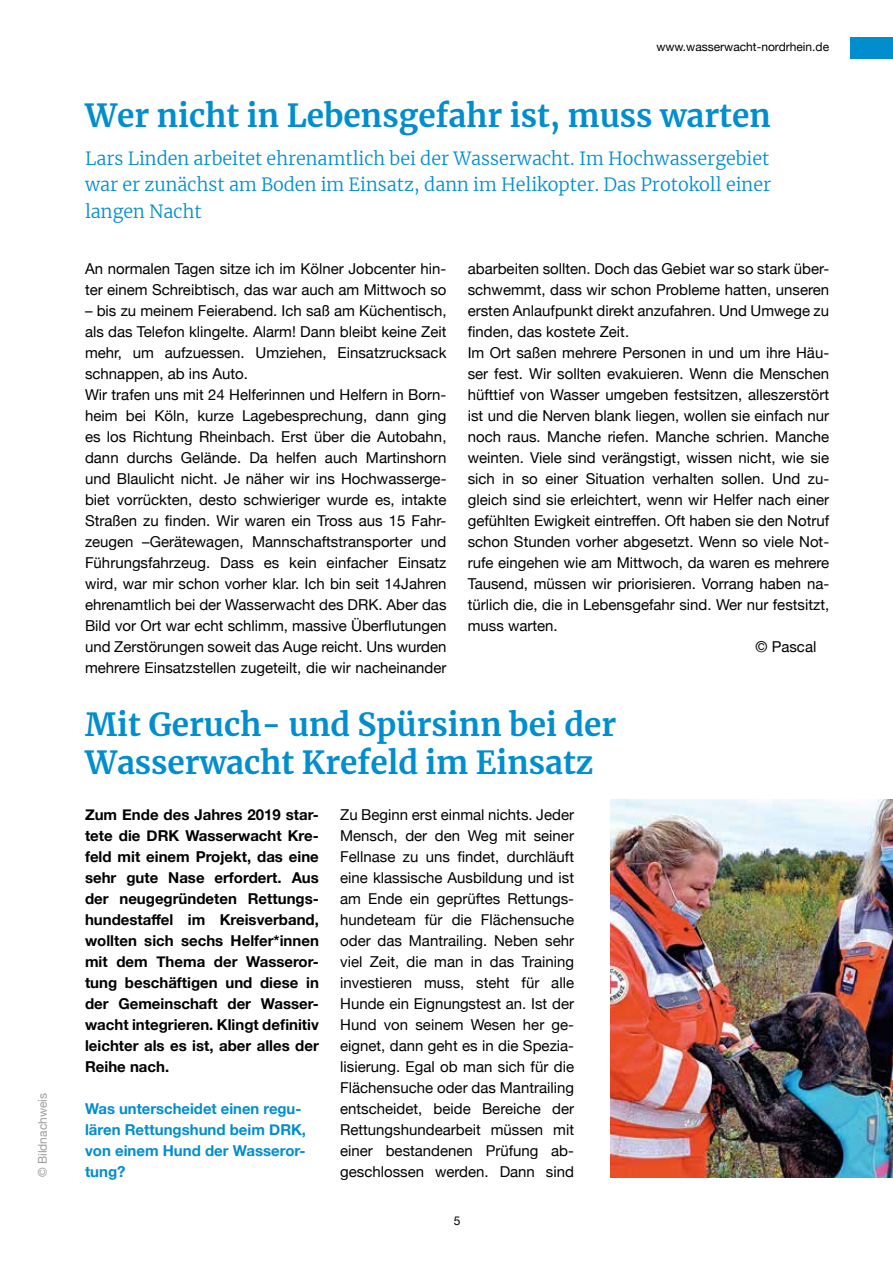
<style>
.page{position:relative;width:893px;height:1263px;background:#fff}
.page>*{position:absolute;margin:0;border:0;box-sizing:border-box;transform-origin:0 0}
.t1{font:700 31.5px/37.5px "Merriweather";color:#008ece}
.t2{font:300 18px/26.2px "Merriweather";color:#008ece;text-align:justify}
.t3{font:15px/21px "Helvetica Neue";color:#000}
.t4{font:700 15px/21px "Helvetica Neue";color:#000;text-align:justify}
.t5{font:700 15px/21px "Helvetica Neue";color:#008ece}
.t6{font:12px "Helvetica Neue";color:#000}
.t7{font:12px "Helvetica Neue";color:#9d9d9c}
</style>
<div class="page">
<div style="left:850px;top:37px;width:43px;height:22px;background:#008ece"></div>
<img style="left:610px;top:799px;width:283px;height:378px">
<p class="t7" style="left:34px;top:1177px;width:86px;rotate:-90deg">© Bildnachweis</p>
<p class="t6" style="left:656px;top:38px;width:174px">www.wasserwacht-nordrhein.de</p>
<h1 class="t1" style="left:85px;top:96px;width:687px">Wer nicht in Lebensgefahr ist, muss warten</h1>
<p class="t2" style="left:85px;top:145px;width:688px">Lars Linden arbeitet ehrenamtlich bei der Wasserwacht. Im Hochwassergebiet war er zunächst am Boden im Einsatz, dann im Helikopter. Das Protokoll einer langen Nacht</p>
<p class="t3" style="left:85px;top:259px;width:363px">An normalen Tagen sitze ich im Kölner Jobcenter hin&shy;ter einem Schreibtisch, das war auch am Mittwoch so</p>
<p class="t3" style="left:85px;top:301px;width:363px">– bis zu meinem Feierabend. Ich saß am Küchentisch, als das Telefon klingelte. Alarm! Dann bleibt keine Zeit mehr, um aufzuessen. Umziehen, Einsatzrucksack schnappen, ab ins Auto.<br>Wir trafen uns mit 24 Helferinnen und Helfern in Born&shy;heim bei Köln, kurze Lagebesprechung, dann ging es los Richtung Rheinbach. Erst über die Autobahn, dann durchs Gelände. Da helfen auch Martinshorn und Blaulicht nicht. Je näher wir ins Hochwasserge&shy;biet vorrückten, desto schwieriger wurde es, intakte Straßen zu finden. Wir waren ein Tross aus 15 Fahr&shy;zeugen –Gerätewagen, Mannschaftstransporter und Führungsfahrzeug. Dass es kein einfacher Einsatz wird, war mir schon vorher klar. Ich bin seit 14Jahren ehrenamtlich bei der Wasserwacht des DRK. Aber das Bild vor Ort war echt schlimm, massive Überflutungen und Zerstörungen soweit das Auge reicht. Uns wurden mehrere Einsatzstellen zugeteilt, die wir nacheinander</p>
<p class="t3" style="left:468px;top:259px;width:363px">abarbeiten sollten. Doch das Gebiet war so stark über-</p>
<p class="t3" style="left:468px;top:280px;width:363px">schwemmt, dass wir schon Probleme hatten, unseren</p>
<p class="t3" style="left:468px;top:301px;width:363px">ersten Anlaufpunkt direkt anzufahren. Und Umwege zu</p>
<p class="t3" style="left:468px;top:322px;width:163px">finden, das kostete Zeit.</p>
<p class="t3" style="left:468px;top:343px;width:363px">Im Ort saßen mehrere Personen in und um ihre Häu-</p>
<p class="t3" style="left:468px;top:364px;width:363px">ser fest. Wir sollten evakuieren. Wenn die Menschen</p>
<p class="t3" style="left:468px;top:385px;width:363px">hüfttief von Wasser umgeben festsitzen, alleszerstört</p>
<p class="t3" style="left:468px;top:406px;width:363px">ist und die Nerven blank liegen, wollen sie einfach nur</p>
<p class="t3" style="left:468px;top:427px;width:363px">noch raus. Manche riefen. Manche schrien. Manche</p>
<p class="t3" style="left:468px;top:448px;width:363px">weinten. Viele sind verängstigt, wissen nicht, wie sie</p>
<p class="t3" style="left:468px;top:469px;width:363px">sich in so einer Situation verhalten sollen. Und zu-</p>
<p class="t3" style="left:468px;top:490px;width:363px">gleich sind sie erleichtert, wenn wir Helfer nach einer</p>
<p class="t3" style="left:468px;top:511px;width:363px">gefühlten Ewigkeit eintreffen. Oft haben sie den Notruf</p>
<p class="t3" style="left:468px;top:532px;width:363px">schon Stunden vorher abgesetzt. Wenn so viele Not-</p>
<p class="t3" style="left:468px;top:553px;width:363px">rufe eingehen wie am Mittwoch, da waren es mehrere</p>
<p class="t3" style="left:468px;top:574px;width:363px">Tausend, müssen wir priorisieren. Vorrang haben na-</p>
<p class="t3" style="left:468px;top:595px;width:363px">türlich die, die in Lebensgefahr sind. Wer nur festsitzt,</p>
<p class="t3" style="left:468px;top:616px;width:92px">muss warten.</p>
<p class="t3" style="left:755px;top:637px;width:62px">© Pascal</p>
<h1 class="t1" style="left:85px;top:705px;width:533px">Mit Geruch- und Spürsinn bei der<br>Wasserwacht Krefeld im Einsatz</h1>
<p class="t4" style="left:85px;top:805px;width:235px">Zum Ende des Jahres 2019 star&shy;tete die DRK Wasserwacht Kre&shy;feld mit einem Projekt, das eine sehr gute Nase erfordert. Aus der neugegründeten Rettungs&shy;hundestaffel im Kreisverband, wollten sich sechs Helfer*innen mit dem Thema der Wasseror&shy;tung beschäftigen und diese in der Gemeinschaft der Wasser&shy;wacht integrieren. Klingt definitiv leichter als es ist, aber alles der Reihe nach.</p>
<p class="t5" style="left:85px;top:1099px;width:223px">Was unterscheidet einen regu&shy;lären Rettungshund beim DRK, von einem Hund der Wasseror&shy;tung?</p>
<p class="t3" style="left:340px;top:805px;width:235px;text-align:justify">Zu Beginn erst einmal nichts. Jeder Mensch, der den Weg mit seiner Fellnase zu uns findet, durchläuft eine klassische Ausbildung und ist am Ende ein geprüftes Rettungs&shy;hundeteam für die Flächensuche oder das Mantrailing. Neben sehr viel Zeit, die man in das Training investieren muss, steht für alle Hunde ein Eignungstest an. Ist der Hund von seinem Wesen her ge&shy;eignet, dann geht es in die Spezia&shy;lisierung. Egal ob man sich für die Flächensuche oder das Mantrailing entscheidet, beide Bereiche der Rettungshundearbeit müssen mit einer bestandenen Prüfung ab&shy;geschlossen werden. Dann sind</p>
<p class="t6" style="left:454px;top:1212px;width:8px">5</p>
</div>
